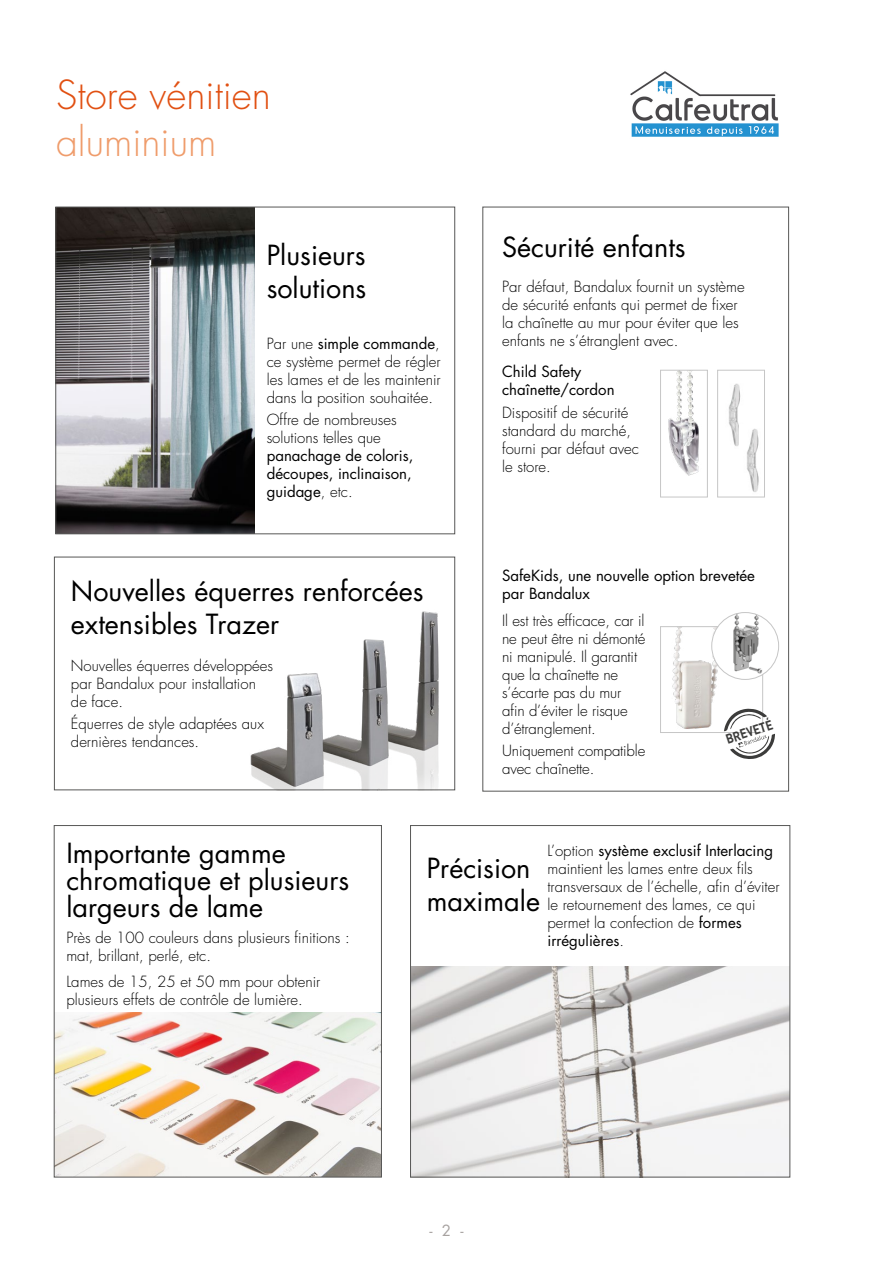
<style>
.page{position:relative;width:893px;height:1263px;background:#fff}
.page>*{position:absolute;margin:0;border:0;box-sizing:border-box;transform-origin:0 0}
.t1{font:300 39px "Futura Std";color:#e15012}
.t2{font:300 39px "Futura Std";color:#ef9c6b}
.t3{font:27px/32.4px "Futura Std";color:#000}
.t4{font:300 15px/18px "Futura Std";color:#000}
.t5{font:15px/18px "Futura Std";color:#000}
.t6{font:15px "Futura Std";color:#a7a2a0}
.t7{font:700 13.2px "DIN";color:#3c3c3b;scale:.86 1}
.s1{font-weight:400}
.s2{font-weight:300}
</style>
<div class="page">
<img style="left:56px;top:1013px;width:324px;height:162px">
<div style="left:54px;top:825px;width:328px;height:352px;border:1px solid #575756"></div>
<img style="left:412px;top:966px;width:376px;height:209px">
<div style="left:410px;top:825px;width:380px;height:352px;border:1px solid #575756"></div>
<img style="left:668px;top:372px;width:31px;height:104px">
<div style="left:660px;top:370px;width:48px;height:127px;border:1px solid #c6c6c6"></div>
<div style="left:717px;top:370px;width:48px;height:127px;border:1px solid #c6c6c6"></div>
<img style="left:672px;top:628px;width:89px;height:101px">
<div style="left:660px;top:626px;width:103px;height:107px;border:1px solid #c6c6c6"></div>
<img style="left:58px;top:209px;width:197px;height:323px">
<div style="left:56px;top:207px;width:399px;height:327px;border:1px solid #575756"></div>
<div style="left:712px;top:612px;width:67px;height:67px;background:#fff;border-radius:50%"></div>
<img style="left:728px;top:612px;width:39px;height:64px">
<div style="left:712px;top:612px;width:67px;height:67px;border:1px solid #c6c6c6;border-radius:50%"></div>
<img style="left:729px;top:383px;width:12px;height:63px">
<img style="left:739px;top:425px;width:20px;height:67px">
<img style="left:212px;top:585px;width:243px;height:205px">
<svg style="left:724px;top:708px;width:51px;height:51px"></svg>
<img style="left:630px;top:71px;width:149px;height:66px">
<h1 class="t1" style="left:56px;top:71px;width:216px">Store vénitien</h1>
<h1 class="t2" style="left:56px;top:118px;width:162px">aluminium</h1>
<h2 class="t3" style="left:267px;top:240px;width:101px">Plusieurs solutions</h2>
<p class="t4" style="left:267px;top:335px;width:176px;text-align:justify">Par une <span class="s1">simple commande</span>, ce système permet de régler les lames et de les maintenir dans la position souhaitée.</p>
<p class="t4" style="left:267px;top:411px;width:132px">Offre de nombreuses solutions telles que</p>
<p class="t5" style="left:267px;top:447px;width:148px;text-align:justify">panachage de coloris, découpes, inclinaison, guidage<span class="s2">, etc.</span></p>
<h2 class="t3" style="left:71px;top:575px;width:354px">Nouvelles équerres renforcées extensibles Trazer</h2>
<p class="t4" style="left:71px;top:656px;width:204px">Nouvelles équerres développées par Bandalux pour installation de face.</p>
<p class="t4" style="left:71px;top:715px;width:195px">Équerres de style adaptées aux dernières tendances.</p>
<h2 class="t3" style="left:502px;top:231px;width:185px">Sécurité enfants</h2>
<p class="t4" style="left:502px;top:278px;width:244px">Par défaut, Bandalux fournit un système de sécurité enfants qui permet de fixer la chaînette au mur pour éviter que les enfants ne s’étranglent avec.</p>
<p class="t5" style="left:502px;top:363px;width:114px">Child Safety chaînette/cordon</p>
<p class="t4" style="left:502px;top:403px;width:138px">Dispositif de sécurité standard du marché, fourni par défaut avec le store.</p>
<p class="t5" style="left:502px;top:566px;width:254px">SafeKids, une nouvelle option brevetée par Bandalux</p>
<p class="t4" style="left:502px;top:612px;width:145px">Il est très efficace, car il ne peut être ni démonté ni manipulé. Il garantit que la chaînette ne s’écarte pas du mur afin d’éviter le risque d’étranglement.</p>
<p class="t4" style="left:502px;top:742px;width:145px">Uniquement compatible avec chaînette.</p>
<p class="t7" style="left:723px;top:731px;width:58px;rotate:-19deg">BREVETÉ</p>
<h2 class="t3" style="left:66px;top:839px;width:284px;line-height:27px">Importante gamme chromatique et plusieurs largeurs de lame</h2>
<p class="t4" style="left:66px;top:929px;width:285px">Près de 100 couleurs dans plusieurs finitions : mat, brillant, perlé, etc.</p>
<p class="t4" style="left:66px;top:973px;width:255px">Lames de 15, 25 et 50 mm pour obtenir plusieurs effets de contrôle de lumière.</p>
<h2 class="t3" style="left:427px;top:852px;width:115px">Précision maximale</h2>
<p class="t4" style="left:547px;top:842px;width:234px">L’option <span class="s1">système exclusif Interlacing </span>maintient les lames entre deux fils transversaux de l’échelle, afin d’éviter le retournement des lames, ce qui permet la confection de <span class="s1">formes irrégulières</span>.</p>
<p class="t6" style="left:429px;top:1221px;width:35px">- 2 -</p>
</div>
